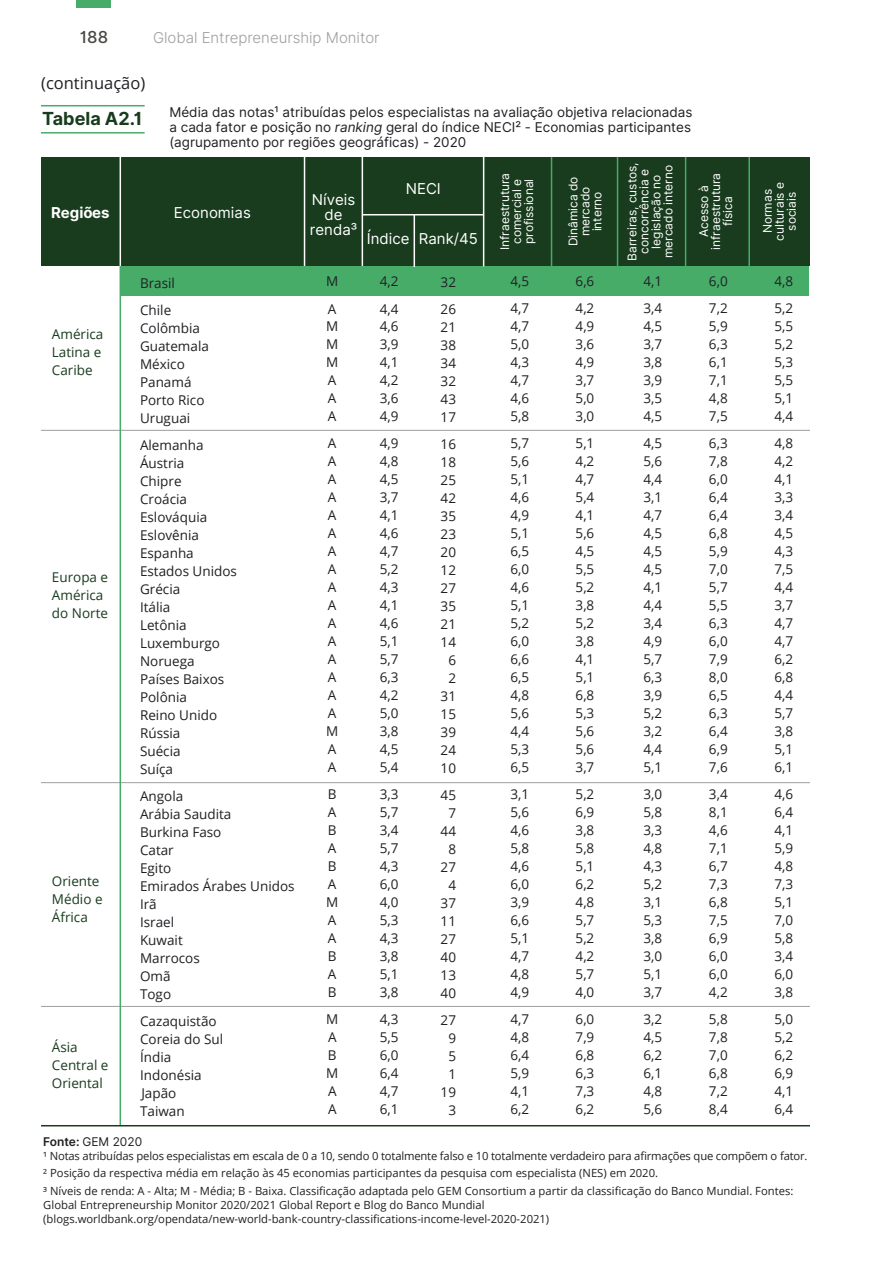
<style>
.page{position:relative;width:893px;height:1263px;background:#fff}
.page>*{position:absolute;margin:0;border:0;box-sizing:border-box;transform-origin:0 0}
.t1{font:700 18px "Inter";color:#183c1d}
.t2{font:16.5px "Open Sans";color:#202024}
.t3{font:500 16.5px "Inter";color:#474744}
.t4{font:15px/15px "Inter";color:#fff;text-align:center}
.t5{font:300 15px "Inter";color:#9e9e9e}
.t6{font:700 15px "Inter";color:#fff}
.t7{font:13.5px/18px "Open Sans";color:#202024;text-align:justify}
.t8{font:13.5px/15px "Inter";color:#202024;text-align:justify}
.t9{font:13.5px/18px "Open Sans";color:#183c1d}
.t10{font:12px/12px "Inter";color:#fff;text-align:center}
.t11{font:12px "Inter";color:#202024}
.t12{font:11.25px/17.2px "Open Sans";color:#202024}
.s1{font-style:italic}
.s2{font-weight:600}
</style>
<div class="page">
<div style="left:77px;top:0;width:34px;height:8px;background:#48ac69"></div>
<hr style="left:41px;top:132px;width:104px;height:2px;background:#48ac69">
<hr style="left:41px;top:105px;width:104px;height:1px;background:#48ac69">
<hr style="left:41px;top:1006px;width:768px;height:1px;background:#9e9e9e">
<hr style="left:41px;top:782px;width:768px;height:1px;background:#9e9e9e">
<hr style="left:41px;top:430px;width:768px;height:1px;background:#9e9e9e">
<div style="left:120px;top:266px;width:689px;height:29px;background:#48ac69"></div>
<hr style="left:120px;top:266px;width:1px;height:860px;background:#48ac69">
<hr style="left:41px;top:1125px;width:768px;height:1px;background:#183c1d">
<div style="left:41px;top:157px;width:768px;height:109px;background:#183c1d"></div>
<hr style="left:120px;top:156px;width:1px;height:110px;background:#fff">
<hr style="left:304px;top:156px;width:1px;height:110px;background:#fff">
<hr style="left:362px;top:156px;width:1px;height:110px;background:#fff">
<hr style="left:483px;top:156px;width:1px;height:110px;background:#fff">
<hr style="left:748px;top:157px;width:2px;height:109px;background:#48ac69">
<hr style="left:685px;top:157px;width:1px;height:109px;background:#48ac69">
<hr style="left:617px;top:157px;width:1px;height:109px;background:#48ac69">
<hr style="left:551px;top:157px;width:1px;height:109px;background:#48ac69">
<hr style="left:414px;top:214px;width:1px;height:53px;background:#fff">
<hr style="left:363px;top:214px;width:120px;height:1px;background:#fff">
<p class="t3" style="left:80px;top:25px;width:30px">188</p>
<p class="t5" style="left:153px;top:26px;width:228px">Global Entrepreneurship Monitor</p>
<p class="t2" style="left:41px;top:72px;width:106px">(continuação)</p>
<h1 class="t1" style="left:42px;top:106px;width:102px">Tabela A2.1</h1>
<p class="t8" style="left:169px;top:104px;width:525px">Média das notas¹ atribuídas pelos especialistas na avaliação objetiva relacionadas a cada fator e posição no <span class="s1">ranking</span> geral do índice NECI² - Economias participantes (agrupamento por regiões geográficas) - 2020</p>
<p class="t6" style="left:51px;top:202px;width:60px">Regiões</p>
<p class="t4" style="left:174px;top:205px;width:78px">Economias</p>
<p class="t9" style="left:52px;top:324px;width:53px">América<br>Latina e<br>Caribe</p>
<p class="t9" style="left:52px;top:568px;width:58px">Europa e<br>América do Norte</p>
<p class="t9" style="left:52px;top:872px;width:52px">Oriente<br>Médio e<br>África</p>
<p class="t9" style="left:52px;top:1037px;width:58px">Ásia<br>Central e<br>Oriental</p>
<p class="t7" style="left:140px;top:269px;width:37px;line-height:27px">Brasil<br>Chile</p>
<p class="t7" style="left:140px;top:319px;width:70px;text-align:left">Colômbia<br>Guatemala<br>México<br>Panamá<br>Porto Rico<br>Uruguai</p>
<p class="t7" style="left:140px;top:436px;width:98px;text-align:left">Alemanha<br>Áustria<br>Chipre<br>Croácia<br>Eslováquia<br>Eslovênia<br>Espanha<br>Estados Unidos<br>Grécia<br>Itália<br>Letônia<br>Luxemburgo<br>Noruega<br>Países Baixos<br>Polônia<br>Reino Unido<br>Rússia<br>Suécia<br>Suíça</p>
<p class="t7" style="left:140px;top:787px;width:156px;text-align:left">Angola<br>Arábia Saudita<br>Burkina Faso<br>Catar<br>Egito<br>Emirados Árabes Unidos<br>Irã<br>Israel<br>Kuwait<br>Marrocos<br>Omã<br>Togo</p>
<p class="t7" style="left:140px;top:1012px;width:85px;text-align:left">Cazaquistão<br>Coreia do Sul<br>Índia<br>Indonésia<br>Japão<br>Taiwan</p>
<p class="t4" style="left:310px;top:191px;width:49px">Níveis de renda³</p>
<p class="t4" style="left:406px;top:181px;width:37px">NECI</p>
<p class="t4" style="left:367px;top:231px;width:113px">Índice Rank/45</p>
<p class="t7" style="left:326px;top:268px;width:14px;line-height:27px">M<br>A</p>
<p class="t7" style="left:326px;top:317px;width:14px;text-align:left">M<br>M<br>M<br>A<br>A<br>A</p>
<p class="t7" style="left:326px;top:434px;width:14px;text-align:left">A<br>A<br>A<br>A<br>A<br>A<br>A<br>A<br>A<br>A<br>A<br>A<br>A<br>A<br>A<br>A<br>M<br>A<br>A</p>
<p class="t7" style="left:326px;top:785px;width:14px;text-align:left">B<br>A<br>B<br>A<br>B<br>A<br>M<br>A<br>A<br>B<br>A<br>B</p>
<p class="t7" style="left:326px;top:1010px;width:14px;text-align:left">M<br>A<br>B<br>M<br>A<br>A</p>
<p class="t7" style="left:380px;top:268px;width:20px;line-height:27px">4,2<br>4,4</p>
<p class="t7" style="left:380px;top:317px;width:20px">4,6<br>3,9<br>4,1<br>4,2<br>3,6<br>4,9</p>
<p class="t7" style="left:380px;top:434px;width:20px">4,9<br>4,8<br>4,5<br>3,7<br>4,1<br>4,6<br>4,7<br>5,2<br>4,3<br>4,1<br>4,6<br>5,1<br>5,7<br>6,3<br>4,2<br>5,0<br>3,8<br>4,5<br>5,4</p>
<p class="t7" style="left:380px;top:785px;width:20px">3,3<br>5,7<br>3,4<br>5,7<br>4,3<br>6,0<br>4,0<br>5,3<br>4,3<br>3,8<br>5,1<br>3,8</p>
<p class="t7" style="left:380px;top:1010px;width:20px">4,3<br>5,5<br>6,0<br>6,4<br>4,7<br>6,1</p>
<p class="t7" style="left:441px;top:268px;width:17px;line-height:27px">32<br>26</p>
<p class="t7" style="left:441px;top:317px;width:17px">21<br>38<br>34<br>32<br>43<br>17</p>
<p class="t7" style="left:441px;top:434px;width:17px;text-align:center">16<br>18<br>25<br>42<br>35<br>23<br>20<br>12<br>27<br>35<br>21<br>14<br>6<br>2<br>31<br>15<br>39<br>24<br>10</p>
<p class="t7" style="left:441px;top:785px;width:17px;text-align:center">45<br>7<br>44<br>8<br>27<br>4<br>37<br>11<br>27<br>40<br>13<br>40</p>
<p class="t7" style="left:441px;top:1010px;width:17px;text-align:center">27<br>9<br>5<br>1<br>19<br>3</p>
<p class="t10" style="left:498px;top:250px;width:79px;rotate:-90deg">Infraestrutura comercial e profissional</p>
<p class="t10" style="left:626px;top:261px;width:100px;rotate:-90deg">Barreiras, custos, concorrência e legislação no mercado interno</p>
<p class="t10" style="left:697px;top:250px;width:79px;rotate:-90deg">Acesso à infraestrutura física</p>
<p class="t10" style="left:567px;top:246px;width:71px;rotate:-90deg">Dinâmica do mercado interno</p>
<p class="t10" style="left:761px;top:241px;width:60px;rotate:-90deg">Normas culturais e sociais</p>
<p class="t7" style="left:510px;top:268px;width:20px;line-height:27px">4,5<br>4,7</p>
<p class="t7" style="left:510px;top:317px;width:20px">4,7<br>5,0<br>4,3<br>4,7<br>4,6<br>5,8</p>
<p class="t7" style="left:510px;top:434px;width:20px">5,7<br>5,6<br>5,1<br>4,6<br>4,9<br>5,1<br>6,5<br>6,0<br>4,6<br>5,1<br>5,2<br>6,0<br>6,6<br>6,5<br>4,8<br>5,6<br>4,4<br>5,3<br>6,5</p>
<p class="t7" style="left:510px;top:785px;width:20px">3,1<br>5,6<br>4,6<br>5,8<br>4,6<br>6,0<br>3,9<br>6,6<br>5,1<br>4,7<br>4,8<br>4,9</p>
<p class="t7" style="left:510px;top:1010px;width:20px">4,7<br>4,8<br>6,4<br>5,9<br>4,1<br>6,2</p>
<p class="t7" style="left:576px;top:267px;width:20px;line-height:27px">6,6<br>4,2</p>
<p class="t7" style="left:576px;top:317px;width:20px">4,9<br>3,6<br>4,9<br>3,7<br>5,0<br>3,0</p>
<p class="t7" style="left:576px;top:434px;width:20px">5,1<br>4,2<br>4,7<br>5,4<br>4,1<br>5,6<br>4,5<br>5,5<br>5,2<br>3,8<br>5,2<br>3,8<br>4,1<br>5,1<br>6,8<br>5,3<br>5,6<br>5,6<br>3,7</p>
<p class="t7" style="left:576px;top:785px;width:20px">5,2<br>6,9<br>3,8<br>5,8<br>5,1<br>6,2<br>4,8<br>5,7<br>5,2<br>4,2<br>5,7<br>4,0</p>
<p class="t7" style="left:576px;top:1010px;width:20px">6,0<br>7,9<br>6,8<br>6,3<br>7,3<br>6,2</p>
<p class="t7" style="left:643px;top:267px;width:20px;line-height:27px">4,1<br>3,4</p>
<p class="t7" style="left:643px;top:317px;width:20px">4,5<br>3,7<br>3,8<br>3,9<br>3,5<br>4,5</p>
<p class="t7" style="left:643px;top:434px;width:20px">4,5<br>5,6<br>4,4<br>3,1<br>4,7<br>4,5<br>4,5<br>4,5<br>4,1<br>4,4<br>3,4<br>4,9<br>5,7<br>6,3<br>3,9<br>5,2<br>3,2<br>4,4<br>5,1</p>
<p class="t7" style="left:643px;top:785px;width:20px">3,0<br>5,8<br>3,3<br>4,8<br>4,3<br>5,2<br>3,1<br>5,3<br>3,8<br>3,0<br>5,1<br>3,7</p>
<p class="t7" style="left:643px;top:1010px;width:20px">3,2<br>4,5<br>6,2<br>6,1<br>4,8<br>5,6</p>
<p class="t7" style="left:709px;top:267px;width:20px;line-height:27px">6,0<br>7,2</p>
<p class="t7" style="left:709px;top:317px;width:20px">5,9<br>6,3<br>6,1<br>7,1<br>4,8<br>7,5</p>
<p class="t7" style="left:709px;top:433px;width:20px">6,3<br>7,8<br>6,0<br>6,4<br>6,4<br>6,8<br>5,9<br>7,0<br>5,7<br>5,5<br>6,3<br>6,0<br>7,9<br>8,0<br>6,5<br>6,3<br>6,4<br>6,9<br>7,6</p>
<p class="t7" style="left:709px;top:784px;width:20px">3,4<br>8,1<br>4,6<br>7,1<br>6,7<br>7,3<br>6,8<br>7,5<br>6,9<br>6,0<br>6,0<br>4,2</p>
<p class="t7" style="left:709px;top:1009px;width:20px">5,8<br>7,8<br>7,0<br>6,8<br>7,2<br>8,4</p>
<p class="t7" style="left:774px;top:267px;width:20px;line-height:27px">4,8<br>5,2</p>
<p class="t7" style="left:774px;top:316px;width:20px">5,5<br>5,2<br>5,3<br>5,5<br>5,1<br>4,4</p>
<p class="t7" style="left:774px;top:433px;width:20px">4,8<br>4,2<br>4,1<br>3,3<br>3,4<br>4,5<br>4,3<br>7,5<br>4,4<br>3,7<br>4,7<br>4,7<br>6,2<br>6,8<br>4,4<br>5,7<br>3,8<br>5,1<br>6,1</p>
<p class="t7" style="left:774px;top:784px;width:20px">4,6<br>6,4<br>4,1<br>5,9<br>4,8<br>7,3<br>5,1<br>7,0<br>5,8<br>3,4<br>6,0<br>3,8</p>
<p class="t7" style="left:774px;top:1009px;width:20px">5,0<br>5,2<br>6,2<br>6,9<br>4,1<br>6,4</p>
<p class="t11" style="left:43px;top:1133px;width:100px"><span class="s2">Fonte:</span> GEM 2020</p>
<p class="t12" style="left:43px;top:1147px;width:766px">¹ Notas atribuídas pelos especialistas em escala de 0 a 10, sendo 0 totalmente falso e 10 totalmente verdadeiro para afirmações que compõem o fator.<br>² Posição da respectiva média em relação às 45 economias participantes da pesquisa com especialista (NES) em 2020.<br>³ Níveis de renda: A - Alta; M - Média; B - Baixa. Classificação adaptada pelo GEM Consortium a partir da classificação do Banco Mundial. Fontes:</p>
<p class="t12" style="left:43px;top:1197px;width:507px;line-height:14.2px">Global Entrepreneurship Monitor 2020/2021 Global Report e Blog do Banco Mundial (blogs.worldbank.org/opendata/new-world-bank-country-classifications-income-level-2020-2021)</p>
</div>
